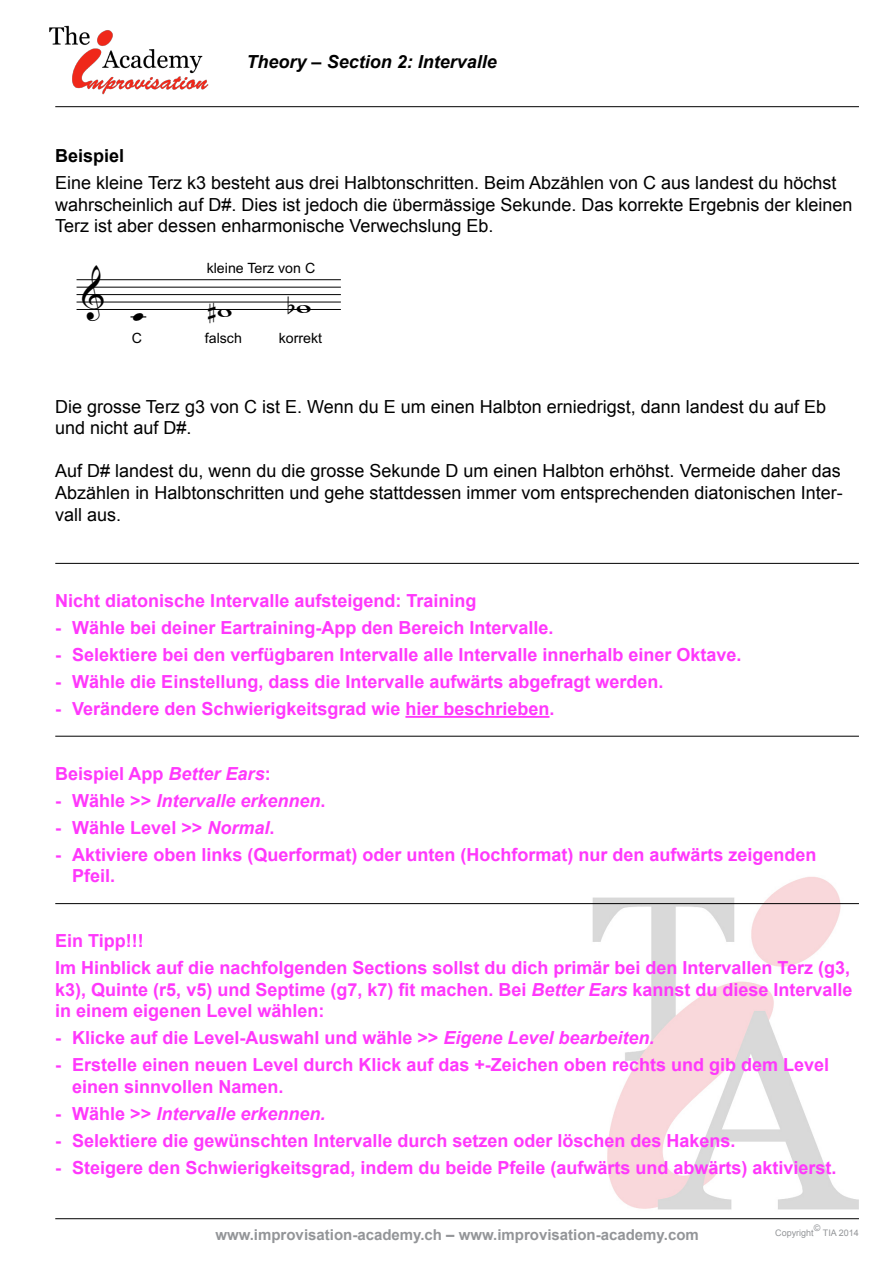
<style>
.page{position:relative;width:893px;height:1263px;background:#fff}
.page>*{position:absolute;margin:0;border:0;box-sizing:border-box;transform-origin:0 0}
.t1{font:29.7px "Opus Std";color:#000}
.t2{font:700 18px/21.6px "Arial";color:#ff38fc}
.t3{font:18px/21.6px "Arial";color:#000}
.t4{font:italic 700 18px "Arial";color:#ff38fc}
.t5{font:italic 700 18px "Arial";color:#000}
.t6{font:700 18px "Arial";color:#000}
.t7{font:700 15px "Arial";color:#939598}
.t8{font:14.25px "Arial";color:#000}
.t9{font:9px "Arial";color:#939598}
.s1{font-style:italic}
.s2{font-style:normal}
</style>
<div class="page">
<img style="left:591px;top:877px;width:268px;height:343px">
<img style="left:49px;top:25px;width:173px;height:83px">
<hr style="left:55px;top:106px;width:804px;height:1px;background:#000">
<hr style="left:55px;top:1218px;width:804px;height:1px;background:#000">
<hr style="left:405px;top:716px;width:144px;height:2px;background:#ff38fc">
<hr style="left:77px;top:309px;width:264px;height:1px;background:#000">
<hr style="left:77px;top:302px;width:264px;height:1px;background:#000">
<hr style="left:77px;top:294px;width:264px;height:1px;background:#000">
<hr style="left:77px;top:287px;width:264px;height:1px;background:#000">
<hr style="left:77px;top:279px;width:264px;height:1px;background:#000">
<svg style="left:130px;top:316px;width:16px;height:1px"></svg>
<hr style="left:55px;top:563px;width:804px;height:1px;background:#000">
<hr style="left:55px;top:736px;width:804px;height:1px;background:#000">
<hr style="left:55px;top:903px;width:804px;height:1px;background:#000">
<p class="t5" style="left:247px;top:50px;width:252px">Theory – Section 2: Intervalle</p>
<p class="t6" style="left:55px;top:144px;width:71px">Beispiel</p>
<p class="t3" style="left:55px;top:172px;width:799px">Eine kleine Terz k3 besteht aus drei Halbtonschritten. Beim Abzählen von C aus landest du höchst wahrscheinlich auf D#. Dies ist jedoch die übermässige Sekunde. Das korrekte Ergebnis der kleinen<br>Terz ist aber dessen enharmonische Verwechslung Eb.</p>
<h1 class="t1" style="left:82px;top:274px;width:25px">&amp;</h1>
<p class="t8" style="left:207px;top:260px;width:110px">kleine Terz von C</p>
<h1 class="t1" style="left:133px;top:289px;width:14px">œ</h1>
<h1 class="t1" style="left:208px;top:285px;width:27px">#w</h1>
<h1 class="t1" style="left:288px;top:282px;width:26px">bw</h1>
<p class="t8" style="left:132px;top:330px;width:12px">C</p>
<p class="t8" style="left:205px;top:330px;width:39px">falsch</p>
<p class="t8" style="left:279px;top:330px;width:45px">korrekt</p>
<p class="t3" style="left:55px;top:396px;width:772px">Die grosse Terz g3 von C ist E. Wenn du E um einen Halbton erniedrigst, dann landest du auf Eb und nicht auf D#.</p>
<p class="t3" style="left:55px;top:460px;width:789px;text-align:justify">Auf D# landest du, wenn du die grosse Sekunde D um einen Halbton erhöhst. Vermeide daher das Abzählen in Halbtonschritten und gehe stattdessen immer vom entsprechenden diatonischen Inter&shy;vall aus.</p>
<p class="t2" style="left:55px;top:590px;width:423px">Nicht diatonische Intervalle aufsteigend: Training</p>
<p class="t2" style="left:55px;top:617px;width:500px">- Wähle bei deiner Eartraining-App den Bereich Intervalle.</p>
<p class="t2" style="left:55px;top:644px;width:688px">- Selektiere bei den verfügbaren Intervalle alle Intervalle innerhalb einer Oktave.</p>
<p class="t2" style="left:55px;top:671px;width:610px">- Wähle die Einstellung, dass die Intervalle aufwärts abgefragt werden.</p>
<p class="t2" style="left:55px;top:698px;width:501px">- Verändere den Schwierigkeitsgrad wie hier beschrieben.</p>
<p class="t2" style="left:55px;top:763px;width:217px">Beispiel App <span class="s1">Better Ears</span>:</p>
<p class="t4" style="left:55px;top:789px;width:272px"><span class="s2">- Wähle &gt;&gt;</span> Intervalle erkennen<span class="s2">.</span></p>
<p class="t2" style="left:55px;top:817px;width:221px">- Wähle Level &gt;&gt; <span class="s1">Normal</span>.</p>
<p class="t2" style="left:72px;top:844px;width:746px;text-indent:-17px">- Aktiviere oben links (Querformat) oder unten (Hochformat) nur den aufwärts zeigenden<br>Pfeil.</p>
<p class="t2" style="left:55px;top:928px;width:796px;line-height:27px">Ein Tipp!!!<br>Im Hinblick auf die nachfolgenden Sections sollst du dich primär bei den Intervallen Terz (g3,</p>
<p class="t2" style="left:55px;top:979px;width:799px">k3), Quinte (r5, v5) und Septime (g7, k7) fit machen. Bei <span class="s1">Better Ears</span> kannst du diese Intervalle in einem eigenen Level wählen:</p>
<p class="t2" style="left:55px;top:1028px;width:601px">- Klicke auf die Level-Auswahl und wähle &gt;&gt; <span class="s1">Eigene Level bearbeiten.</span></p>
<p class="t2" style="left:72px;top:1055px;width:758px;text-indent:-17px">- Erstelle einen neuen Level durch Klick auf das +-Zeichen oben rechts und gib dem Level einen sinnvollen Namen.</p>
<p class="t4" style="left:55px;top:1102px;width:272px"><span class="s2">- Wähle &gt;&gt;</span> Intervalle erkennen.</p>
<p class="t2" style="left:55px;top:1130px;width:682px">- Selektiere die gewünschten Intervalle durch setzen oder löschen des Hakens.</p>
<p class="t2" style="left:55px;top:1157px;width:783px">- Steigere den Schwierigkeitsgrad, indem du beide Pfeile (aufwärts und abwärts) aktivierst.</p>
<p class="t7" style="left:215px;top:1225px;width:485px">www.improvisation-academy.ch – www.improvisation-academy.com</p>
<p class="t9" style="left:814px;top:1222px;width:8px">©</p>
<p class="t9" style="left:775px;top:1226px;width:40px">Copyright</p>
<p class="t9" style="left:823px;top:1226px;width:38px">TIA 2014</p>
</div>
